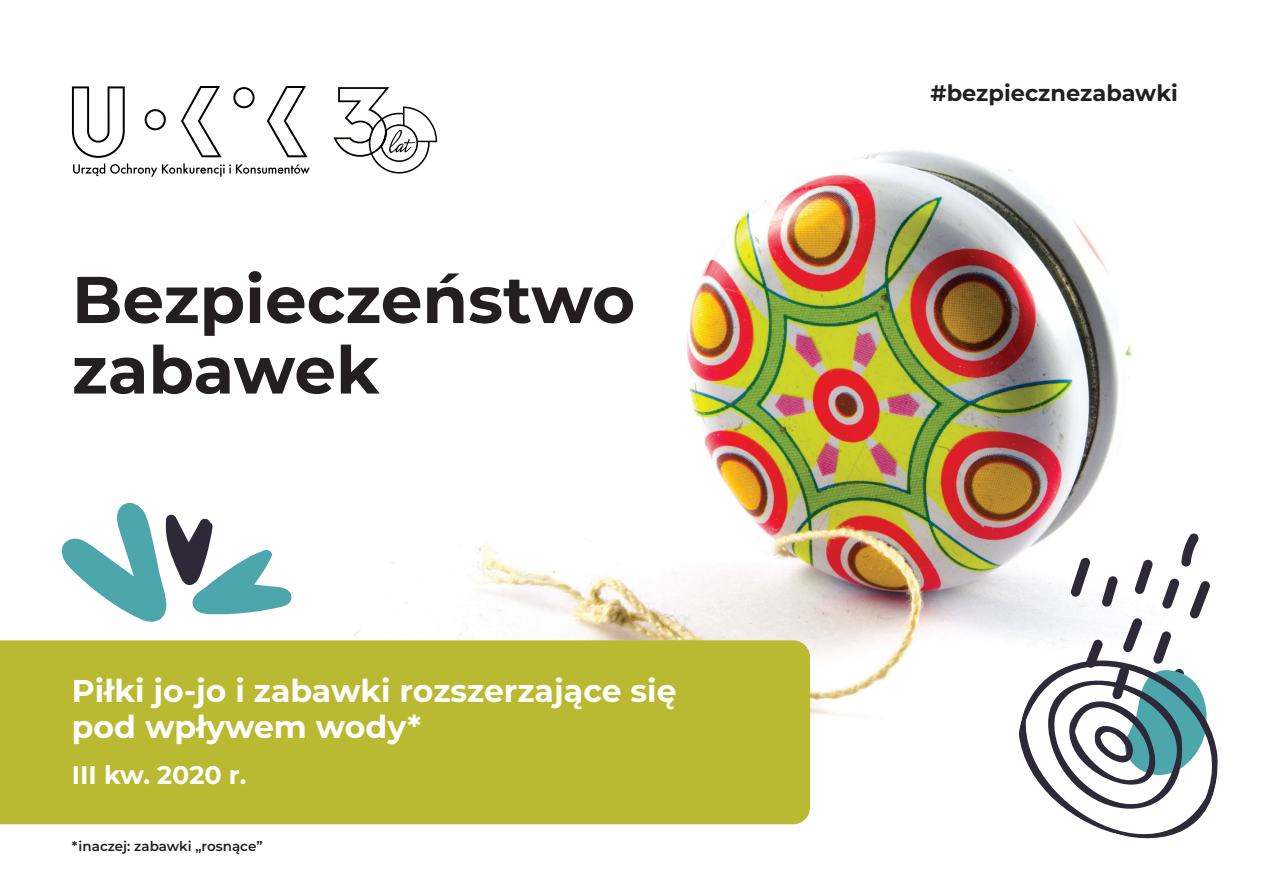
<style>
.page{position:relative;width:1263px;height:893px;background:#fff}
.page>*{position:absolute;margin:0;border:0;box-sizing:border-box;transform-origin:0 0}
.t1{font:700 66px/70.5px "Montserrat";color:#231f20}
.t2{font:700 31.5px/36px "Montserrat";color:#fff}
.t3{font:700 25.5px "Montserrat";color:#fff}
.t4{font:700 22.5px "Montserrat";color:#231f20}
.t5{font:600 13.5px "Montserrat";color:#231f20}
</style>
<div class="page">
<img style="left:354px;top:139px;width:778px;height:619px">
<svg style="left:72px;top:86px;width:238px;height:91px"></svg>
<svg style="left:333px;top:87px;width:104px;height:87px"></svg>
<div style="left:0;top:640px;width:810px;height:184px;background:#bab932"></div>
<svg style="left:62px;top:503px;width:229px;height:119px"></svg>
<svg style="left:1019px;top:638px;width:199px;height:162px"></svg>
<svg style="left:1023px;top:533px;width:188px;height:306px"></svg>
<h1 class="t1" style="left:72px;top:261px;width:565px">Bezpieczeństwo zabawek</h1>
<p class="t2" style="left:72px;top:671px;width:606px">Piłki jo-jo i zabawki rozszerzające się pod wpływem wody*</p>
<p class="t3" style="left:72px;top:756px;width:176px">III kw. 2020 r.</p>
<p class="t5" style="left:72px;top:837px;width:192px">*inaczej: zabawki „rosnące”</p>
<p class="t4" style="left:930px;top:77px;width:249px">#bezpiecznezabawki</p>
</div>
